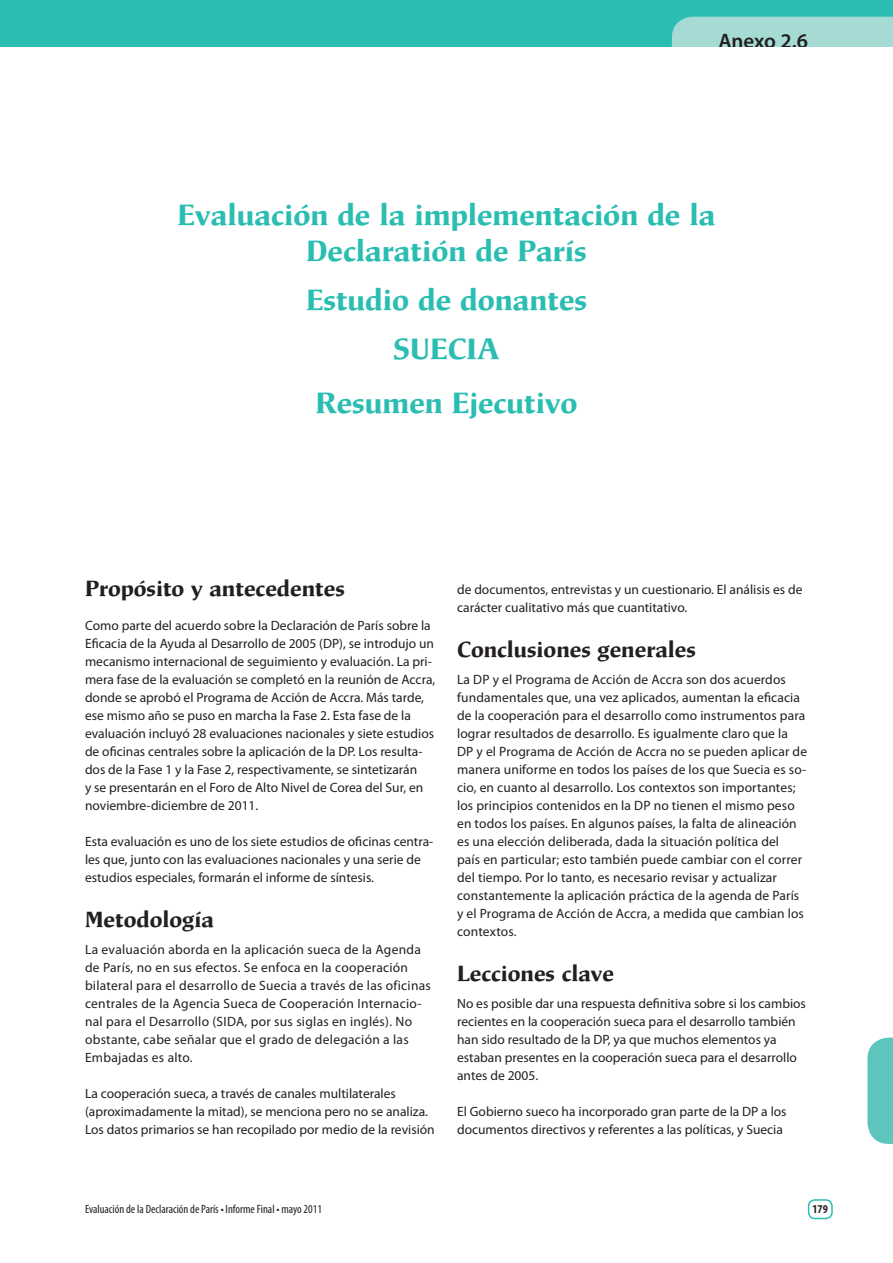
<style>
.page{position:relative;width:893px;height:1263px;background:#fff}
.page>*{position:absolute;margin:0;border:0;box-sizing:border-box;transform-origin:0 0}
.Headline1{font:600 30px "Mixtra Roman";color:#2abdb1}
.Headline2{font:600 22.5px "Mixtra Roman";color:#231f20}
.t1{font:600 21px "Myriad Pro";letter-spacing:-.005em;color:#231f20}
.Paragraph{font:13.5px/18px "Myriad Pro";color:#231f20}
.Paragraph-2{font:13.5px/18px "Myriad Pro";letter-spacing:.02em;color:#231f20}
.t2{font:condensed 12px "Myriad Pro";color:#231f20}
.t3{font:700 condensed 12px "Myriad Pro";color:#231f20}
</style>
<div class="page">
<div style="left:808px;top:1199px;width:25px;height:20px;border:2px solid #2abdb1;border-radius:6px"></div>
<svg style="left:867px;top:1037px;width:26px;height:107px;background:#6ccac2"></svg>
<div style="left:0;top:0;width:893px;height:48px;background:#2abdb1"></div>
<div style="left:672px;top:17px;width:221px;height:31px;background:#a5dad5"></div>
<p class="t1" style="left:718px;top:29px;width:91px">Anexo 2.6</p>
<p class="Headline1" style="left:178px;top:198px;width:539px">Evaluación de la implementación de la</p>
<p class="Headline1" style="left:306px;top:234px;width:282px">Declaratión de París</p>
<p class="Headline1" style="left:306px;top:283px;width:282px">Estudio de donantes</p>
<p class="Headline1" style="left:393px;top:332px;width:107px">SUECIA</p>
<p class="Headline1" style="left:315px;top:386px;width:264px">Resumen Ejecutivo</p>
<p class="Headline2" style="left:85px;top:576px;width:261px">Propósito y antecedentes</p>
<p class="Paragraph" style="left:85px;top:617px;width:352px">Como parte del acuerdo sobre la Declaración de París sobre la Eficacia de la Ayuda al Desarrollo de 2005 (DP), se introdujo un mecanismo internacional de seguimiento y evaluación. La pri&shy;mera fase de la evaluación se completó en la reunión de Accra, donde se aprobó el Programa de Acción de Accra. Más tarde, ese mismo año se puso en marcha la Fase 2. Esta fase de la evaluación incluyó 28 evaluaciones nacionales y siete estudios de oficinas centrales sobre la aplicación de la DP. Los resulta&shy;dos de la Fase 1 y la Fase 2, respectivamente, se sintetizarán<br>y se presentarán en el Foro de Alto Nivel de Corea del Sur, en noviembre-diciembre de 2011.</p>
<p class="Paragraph" style="left:85px;top:833px;width:350px">Esta evaluación es uno de los siete estudios de oficinas centra&shy;les que, junto con las evaluaciones nacionales y una serie de estudios especiales, formarán el informe de síntesis.</p>
<p class="Headline2" style="left:85px;top:907px;width:130px">Metodología</p>
<p class="Paragraph-2" style="left:85px;top:941px;width:347px">La evaluación aborda en la aplicación sueca de la Agenda de París, no en sus efectos. Se enfoca en la cooperación bilateral para el desarrollo de Suecia a través de las oficinas centrales de la Agencia Sueca de Cooperación Internacio&shy;nal para el Desarrollo (SIDA, por sus siglas en inglés). No obstante, cabe señalar que el grado de delegación a las Embajadas es alto.</p>
<p class="Paragraph" style="left:85px;top:1085px;width:351px">La cooperación sueca, a través de canales multilaterales (aproximadamente la mitad), se menciona pero no se analiza.<br>Los datos primarios se han recopilado por medio de la revisión</p>
<p class="Paragraph" style="left:457px;top:581px;width:347px">de documentos, entrevistas y un cuestionario. El análisis es de carácter cualitativo más que cuantitativo.</p>
<p class="Headline2" style="left:457px;top:637px;width:240px">Conclusiones generales</p>
<p class="Paragraph" style="left:457px;top:671px;width:351px">La DP y el Programa de Acción de Accra son dos acuerdos fundamentales que, una vez aplicados, aumentan la eficacia de la cooperación para el desarrollo como instrumentos para lograr resultados de desarrollo. Es igualmente claro que la DP y el Programa de Acción de Accra no se pueden aplicar de manera uniforme en todos los países de los que Suecia es so&shy;cio, en cuanto al desarrollo. Los contextos son importantes; los principios contenidos en la DP no tienen el mismo peso en todos los países. En algunos países, la falta de alineación es una elección deliberada, dada la situación política del<br>país en particular; esto también puede cambiar con el correr del tiempo. Por lo tanto, es necesario revisar y actualizar constantemente la aplicación práctica de la agenda de París y el Programa de Acción de Accra, a medida que cambian los contextos.</p>
<p class="Headline2" style="left:457px;top:961px;width:159px">Lecciones clave</p>
<p class="Paragraph" style="left:457px;top:995px;width:350px">No es posible dar una respuesta definitiva sobre si los cambios recientes en la cooperación sueca para el desarrollo también han sido resultado de la DP, ya que muchos elementos ya estaban presentes en la cooperación sueca para el desarrollo antes de 2005.</p>
<p class="Paragraph" style="left:457px;top:1103px;width:331px">El Gobierno sueco ha incorporado gran parte de la DP a los documentos directivos y referentes a las políticas, y Suecia</p>
<p class="t2" style="left:85px;top:1203px;width:239px">Evaluación de la Declaración de París • Informe Final • mayo 2011</p>
<p class="t3" style="left:812px;top:1202px;width:17px">179</p>
</div>
